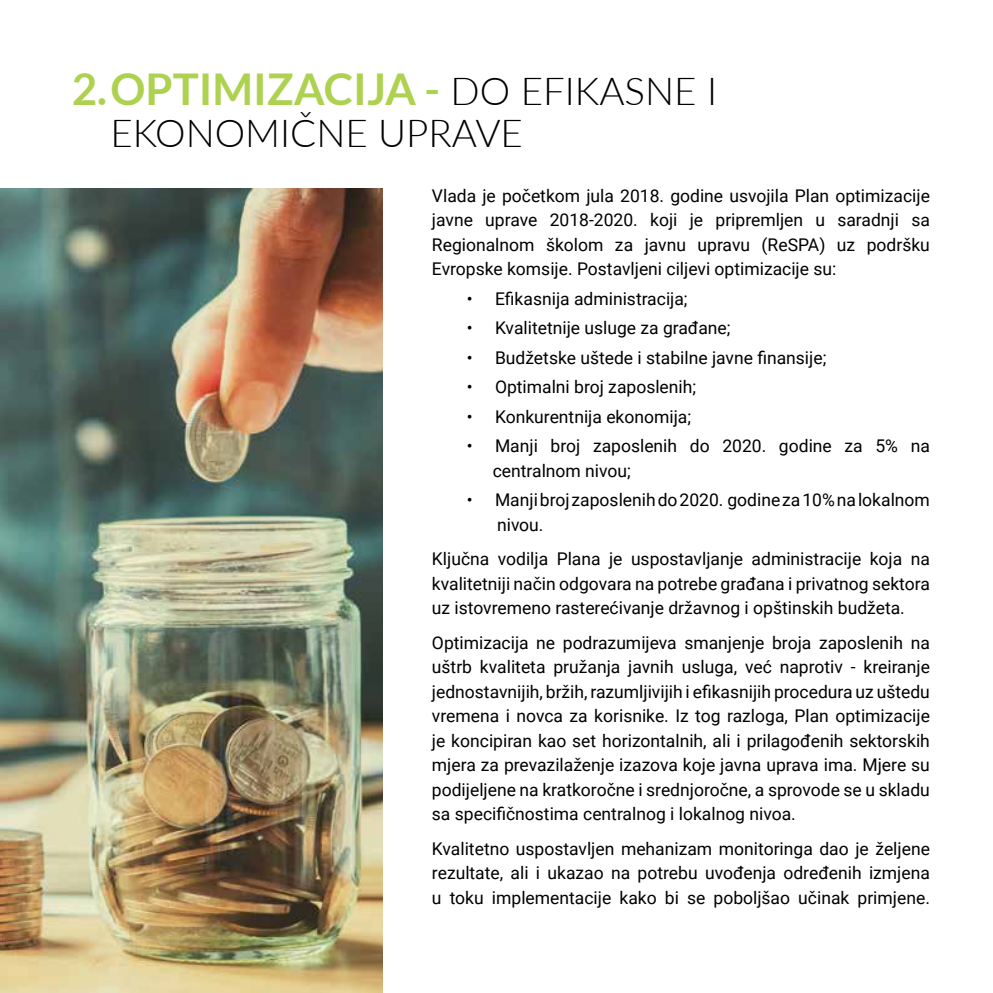
<style>
.page{position:relative;width:993px;height:993px;background:#fff}
.page>*{position:absolute;margin:0;border:0;box-sizing:border-box;transform-origin:0 0}
.t1{font:700 43.75px "Lato";color:#aed24f}
.t2{font:300 38.5px "Lato";color:#000}
.t3{font:17.5px/24.5px "Roboto";color:#000;text-align:justify}
.s1{font-weight:300;font-size:38.5px;color:#000}
</style>
<div class="page">
<img style="left:0;top:189px;width:382px;height:803px">
<h1 class="t1" style="left:72px;top:64px;width:646px">2.OPTIMIZACIJA - <span class="s1">DO EFIKASNE I</span></h1>
<h2 class="t2" style="left:110px;top:106px;width:414px">EKONOMIČNE UPRAVE</h2>
<p class="t3" style="left:432px;top:183px;width:499px">Vlada je početkom jula 2018. godine usvojila Plan optimizacije javne uprave 2018-2020. koji je pripremljen u saradnji sa Regionalnom školom za javnu upravu (ReSPA) uz podršku Evropske komsije. Postavljeni ciljevi optimizacije su:</p>
<p class="t3" style="left:466px;top:285px;width:222px">• Efikasnija administracija;</p>
<p class="t3" style="left:466px;top:315px;width:265px">• Kvalitetnije usluge za građane;</p>
<p class="t3" style="left:466px;top:344px;width:361px">• Budžetske uštede i stabilne javne finansije;</p>
<p class="t3" style="left:466px;top:374px;width:231px">• Optimalni broj zaposlenih;</p>
<p class="t3" style="left:466px;top:403px;width:226px">• Konkurentnija ekonomija;</p>
<p class="t3" style="left:492px;top:433px;width:438px;text-indent:-26px">• Manji broj zaposlenih do 2020. godine za 5% na centralnom nivou;</p>
<p class="t3" style="left:497px;top:487px;width:434px;text-indent:-30px">• Manji broj zaposlenih do 2020. godine za 10% na lokalnom nivou.</p>
<p class="t3" style="left:432px;top:546px;width:499px">Ključna vodilja Plana je uspostavljanje administracije koja na kvalitetniji način odgovara na potrebe građana i privatnog sektora uz istovremeno rasterećivanje državnog i opštinskih budžeta.</p>
<p class="t3" style="left:432px;top:629px;width:499px">Optimizacija ne podrazumijeva smanjenje broja zaposlenih na uštrb kvaliteta pružanja javnih usluga, već naprotiv - kreiranje jednostavnijih, bržih, razumljivijih i efikasnijih procedura uz uštedu vremena i novca za korisnike. Iz tog razloga, Plan optimizacije je koncipiran kao set horizontalnih, ali i prilagođenih sektorskih mjera za prevazilaženje izazova koje javna uprava ima. Mjere su podijeljene na kratkoročne i srednjoročne, a sprovode se u skladu sa specifičnostima centralnog i lokalnog nivoa.</p>
<p class="t3" style="left:432px;top:835px;width:499px">Kvalitetno uspostavljen mehanizam monitoringa dao je željene rezultate, ali i ukazao na potrebu uvođenja određenih izmjena u toku implementacije kako bi se poboljšao učinak primjene.</p>
</div>
